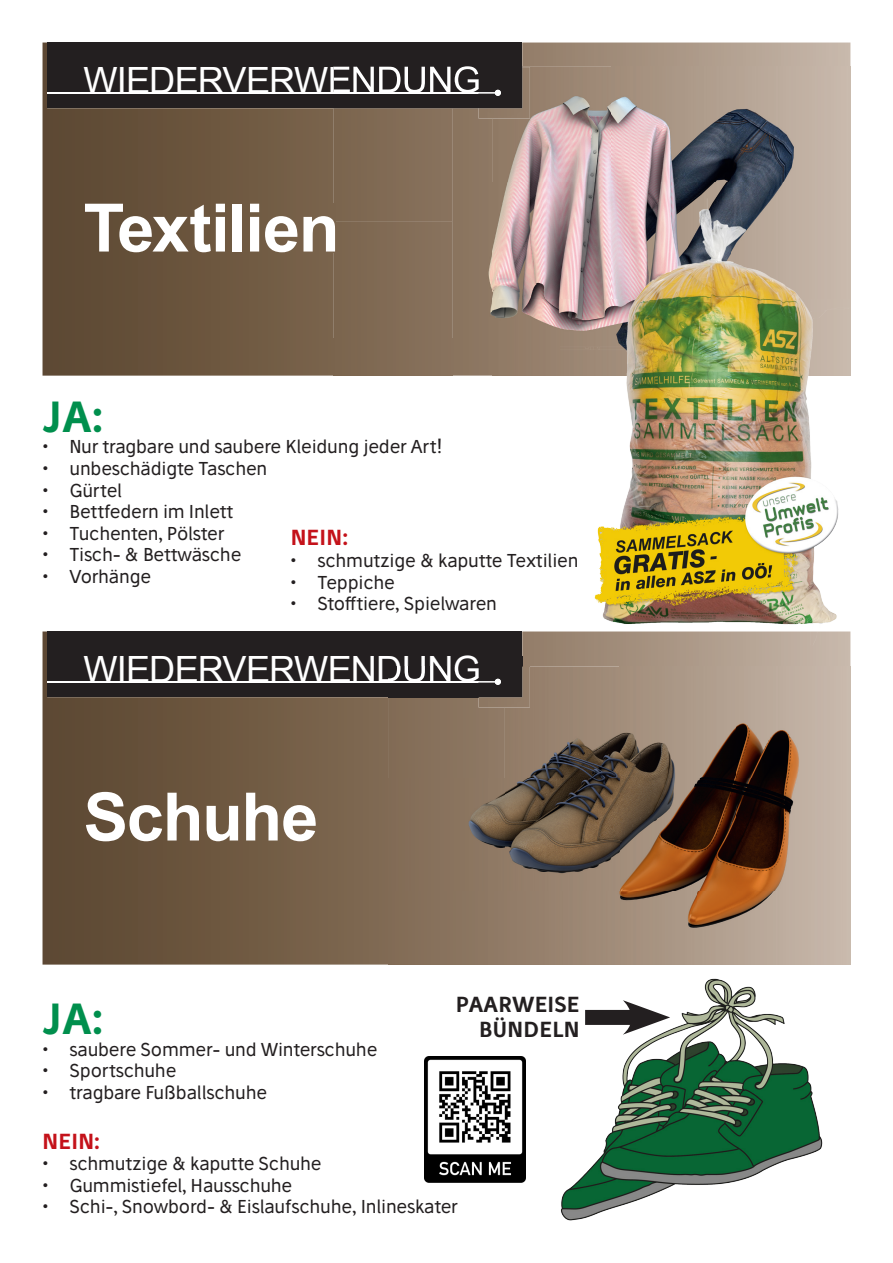
<style>
.page{position:relative;width:893px;height:1263px;background:#fff}
.page>*{position:absolute;margin:0;border:0;box-sizing:border-box;transform-origin:0 0}
.t1{font:700 66.75px "Arial";letter-spacing:-.02em;color:#fff}
.t2{font:600 42px "Stilu";color:#008f4d}
.t3{font:36.15px "Arial";letter-spacing:-.02em;color:#fff}
.t4{font:600 21px/25.2px "Stilu";letter-spacing:.01em;color:#231f20;text-align:right}
.t5{font:600 21px "Stilu";letter-spacing:.01em;color:#c4121a}
.t6{font:18px "Stilu";letter-spacing:-.01em;color:#231f20}
</style>
<div class="page">
<svg style="left:43px;top:43px;width:807px;height:333px;background:#705b44"></svg>
<div style="left:47px;top:43px;width:475px;height:65px;background:#231f20"></div>
<hr style="left:47px;top:92px;width:451px;height:1px;background:#fff">
<img style="left:492px;top:66px;width:358px;height:310px">
<img style="left:333px;top:108px;width:159px;height:268px">
<img style="left:333px;top:93px;width:145px;height:1px">
<img style="left:333px;top:66px;width:145px;height:26px">
<img style="left:478px;top:67px;width:52px;height:51px">
<img style="left:478px;top:67px;width:44px;height:41px">
<svg style="left:478px;top:67px;width:23px;height:29px"></svg>
<img style="left:333px;top:204px;width:2px;height:48px">
<svg style="left:43px;top:631px;width:807px;height:333px;background:#715c46"></svg>
<div style="left:47px;top:631px;width:475px;height:66px;background:#231f20"></div>
<hr style="left:47px;top:681px;width:451px;height:1px;background:#fff">
<svg style="left:522px;top:656px;width:8px;height:10px"></svg>
<img style="left:504px;top:666px;width:346px;height:113px">
<div style="left:389px;top:697px;width:115px;height:82px;background:#88725d"></div>
<img style="left:389px;top:779px;width:461px;height:185px">
<img style="left:389px;top:682px;width:89px;height:1px">
<img style="left:389px;top:666px;width:89px;height:15px">
<img style="left:478px;top:666px;width:52px;height:41px">
<svg style="left:478px;top:662px;width:23px;height:23px"></svg>
<img style="left:560px;top:199px;width:291px;height:446px">
<img style="left:523px;top:949px;width:327px;height:272px">
<div style="left:585px;top:1010px;width:57px;height:15px;background:#231f20"></div>
<svg style="left:623px;top:1000px;width:47px;height:35px"></svg>
<img style="left:425px;top:1056px;width:101px;height:126px">
<h3 class="t3" style="left:84px;top:56px;width:399px">WIEDERVERWENDUNG</h3>
<h1 class="t1" style="left:84px;top:184px;width:258px">Textilien</h1>
<h2 class="t2" style="left:43px;top:389px;width:62px">JA:</h2>
<p class="t6" style="left:43px;top:435px;width:401px">• Nur tragbare und saubere Kleidung jeder Art!</p>
<p class="t6" style="left:43px;top:457px;width:226px">• unbeschädigte Taschen</p>
<p class="t6" style="left:43px;top:478px;width:81px">• Gürtel</p>
<p class="t6" style="left:43px;top:500px;width:193px">• Bettfedern im Inlett</p>
<p class="t6" style="left:43px;top:522px;width:183px">• Tuchenten, Pölster</p>
<p class="t6" style="left:43px;top:543px;width:200px">• Tisch- &amp; Bettwäsche</p>
<p class="t6" style="left:43px;top:565px;width:110px">• Vorhänge</p>
<p class="t5" style="left:291px;top:524px;width:59px">NEIN:</p>
<p class="t6" style="left:291px;top:549px;width:289px">• schmutzige &amp; kaputte Textilien</p>
<p class="t6" style="left:291px;top:570px;width:106px">• Teppiche</p>
<p class="t6" style="left:291px;top:592px;width:208px">• Stofftiere, Spielwaren</p>
<h3 class="t3" style="left:84px;top:645px;width:399px">WIEDERVERWENDUNG</h3>
<h1 class="t1" style="left:84px;top:772px;width:236px">Schuhe</h1>
<p class="t4" style="left:456px;top:991px;width:125px">PAARWEISE<br>BÜNDELN</p>
<h2 class="t2" style="left:43px;top:991px;width:62px">JA:</h2>
<p class="t6" style="left:43px;top:1038px;width:336px">• saubere Sommer- und Winterschuhe</p>
<p class="t6" style="left:43px;top:1059px;width:135px">• Sportschuhe</p>
<p class="t6" style="left:43px;top:1081px;width:226px">• tragbare Fußballschuhe</p>
<p class="t5" style="left:43px;top:1127px;width:59px">NEIN:</p>
<p class="t6" style="left:43px;top:1152px;width:281px">• schmutzige &amp; kaputte Schuhe</p>
<p class="t6" style="left:43px;top:1173px;width:251px">• Gummistiefel, Hausschuhe</p>
<p class="t6" style="left:43px;top:1195px;width:417px">• Schi-, Snowbord- &amp; Eislaufschuhe, Inlineskater</p>
</div>
